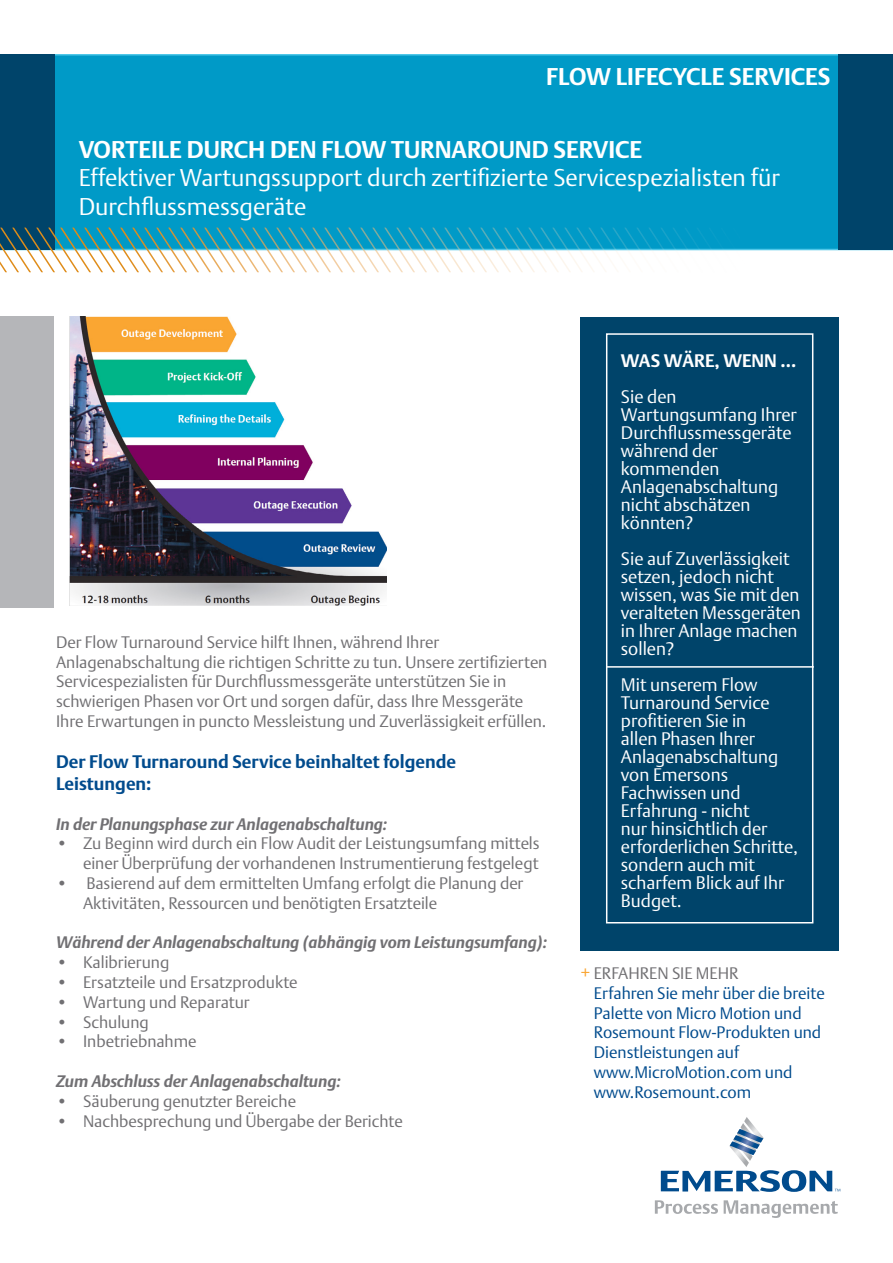
<style>
.page{position:relative;width:893px;height:1263px;background:#fff}
.page>*{position:absolute;margin:0;border:0;box-sizing:border-box;transform-origin:0 0}
.t1{font:24px/28.8px "DTL Argo T Light";color:#fff}
.t2{font:700 24px "DTL Argo T";color:#fff}
.t3{font:18px/18px "DTL Argo T Light";color:#fff}
.t4{font:700 18px/21.6px "DTL Argo T";color:#004b8d}
.t5{font:700 18px "DTL Argo T";color:#fff}
.t6{font:16.5px/19.8px "DTL Argo T Light";color:#717073}
.t7{font:16.5px/19.8px "DTL Argo T Light";color:#004b8d}
.t8{font:italic 700 16.5px "DTL Argo T";letter-spacing:-.005em;color:#717073}
.s1{font-size:18px;color:#faa634}
.s2{color:#717073}
</style>
<div class="page">
<div style="left:54px;top:54px;width:785px;height:196px;background:#009ac7"></div>
<div style="left:0;top:54px;width:54px;height:196px;background:#00446a"></div>
<div style="left:839px;top:54px;width:54px;height:196px;background:#00446a"></div>
<svg style="left:661px;top:1117px;width:179px;height:75px"></svg>
<svg style="left:655px;top:1200px;width:63px;height:14px"></svg>
<svg style="left:724px;top:1200px;width:114px;height:18px"></svg>
<div style="left:580px;top:317px;width:259px;height:633px;background:#00446a"></div>
<div style="left:0;top:317px;width:54px;height:291px;background:#b5b6b9"></div>
<div style="left:606px;top:333px;width:207px;height:590px;border:2px solid #fff"></div>
<svg style="left:0;top:228px;width:813px;height:44px"></svg>
<hr style="left:606px;top:666px;width:208px;height:2px;background:#fff">
<img style="left:69px;top:317px;width:317px;height:288px">
<h1 class="t2" style="left:546px;top:63px;width:286px">FLOW LIFECYCLE SERVICES</h1>
<h1 class="t2" style="left:79px;top:135px;width:565px">VORTEILE DURCH DEN FLOW TURNAROUND SERVICE</h1>
<h1 class="t1" style="left:79px;top:163px;width:703px">Effektiver Wartungssupport durch zertifizierte Servicespezialisten für<br>Durchflussmessgeräte</h1>
<p class="t6" style="left:56px;top:632px;width:493px">Der Flow Turnaround Service hilft Ihnen, während Ihrer Anlagenabschaltung die richtigen Schritte zu tun. Unsere zertifizierten Servicespezialisten für Durchflussmessgeräte unterstützen Sie in schwierigen Phasen vor Ort und sorgen dafür, dass Ihre Messgeräte Ihre Erwartungen in puncto Messleistung und Zuverlässigkeit erfüllen.</p>
<p class="t4" style="left:56px;top:751px;width:402px">Der Flow Turnaround Service beinhaltet folgende<br>Leistungen:</p>
<p class="t8" style="left:56px;top:814px;width:333px">In der Planungsphase zur Anlagenabschaltung:</p>
<p class="t6" style="left:56px;top:833px;width:485px;text-align:right">• Zu Beginn wird durch ein Flow Audit der Leistungsumfang mittels einer Überprüfung der vorhandenen Instrumentierung festgelegt</p>
<p class="t6" style="left:83px;top:873px;width:442px;text-indent:-27px">• Basierend auf dem ermittelten Umfang erfolgt die Planung der<br>Aktivitäten, Ressourcen und benötigten Ersatzteile</p>
<p class="t8" style="left:56px;top:933px;width:493px">Während der Anlagenabschaltung (abhängig vom Leistungsumfang):</p>
<p class="t6" style="left:56px;top:952px;width:115px">• Kalibrierung</p>
<p class="t6" style="left:56px;top:972px;width:243px">• Ersatzteile und Ersatzprodukte</p>
<p class="t6" style="left:56px;top:992px;width:195px">• Wartung und Reparatur</p>
<p class="t6" style="left:56px;top:1012px;width:94px">• Schulung</p>
<p class="t6" style="left:56px;top:1031px;width:142px">• Inbetriebnahme</p>
<p class="t8" style="left:56px;top:1071px;width:286px">Zum Abschluss der Anlagenabschaltung:</p>
<p class="t6" style="left:56px;top:1091px;width:242px">• Säuberung genutzter Bereiche</p>
<p class="t6" style="left:56px;top:1111px;width:348px">• Nachbesprechung und Übergabe der Berichte</p>
<p class="t5" style="left:621px;top:350px;width:177px">WAS WÄRE, WENN ...</p>
<p class="t3" style="left:621px;top:387px;width:177px">Sie den<br>Wartungsumfang Ihrer<br>Durchflussmessgeräte während der kommenden<br>Anlagenabschaltung nicht abschätzen könnten?</p>
<p class="t3" style="left:621px;top:549px;width:181px">Sie auf Zuverlässigkeit setzen, jedoch nicht wissen, was Sie mit den veralteten Messgeräten in Ihrer Anlage machen sollen?</p>
<p class="t3" style="left:621px;top:675px;width:179px">Mit unserem Flow<br>Turnaround Service profitieren Sie in<br>allen Phasen Ihrer<br>Anlagenabschaltung von Emersons<br>Fachwissen und<br>Erfahrung - nicht<br>nur hinsichtlich der erforderlichen Schritte, sondern auch mit scharfem Blick auf Ihr<br>Budget.</p>
<p class="t7" style="left:594px;top:963px;width:232px;text-indent:-14px"><span class="s1">+</span> <span class="s2">ERFAHREN SIE MEHR<br></span>Erfahren Sie mehr über die breite<br>Palette von Micro Motion und<br>Rosemount Flow-Produkten und<br>Dienstleistungen auf www.MicroMotion.com und www.Rosemount.com</p>
</div>
